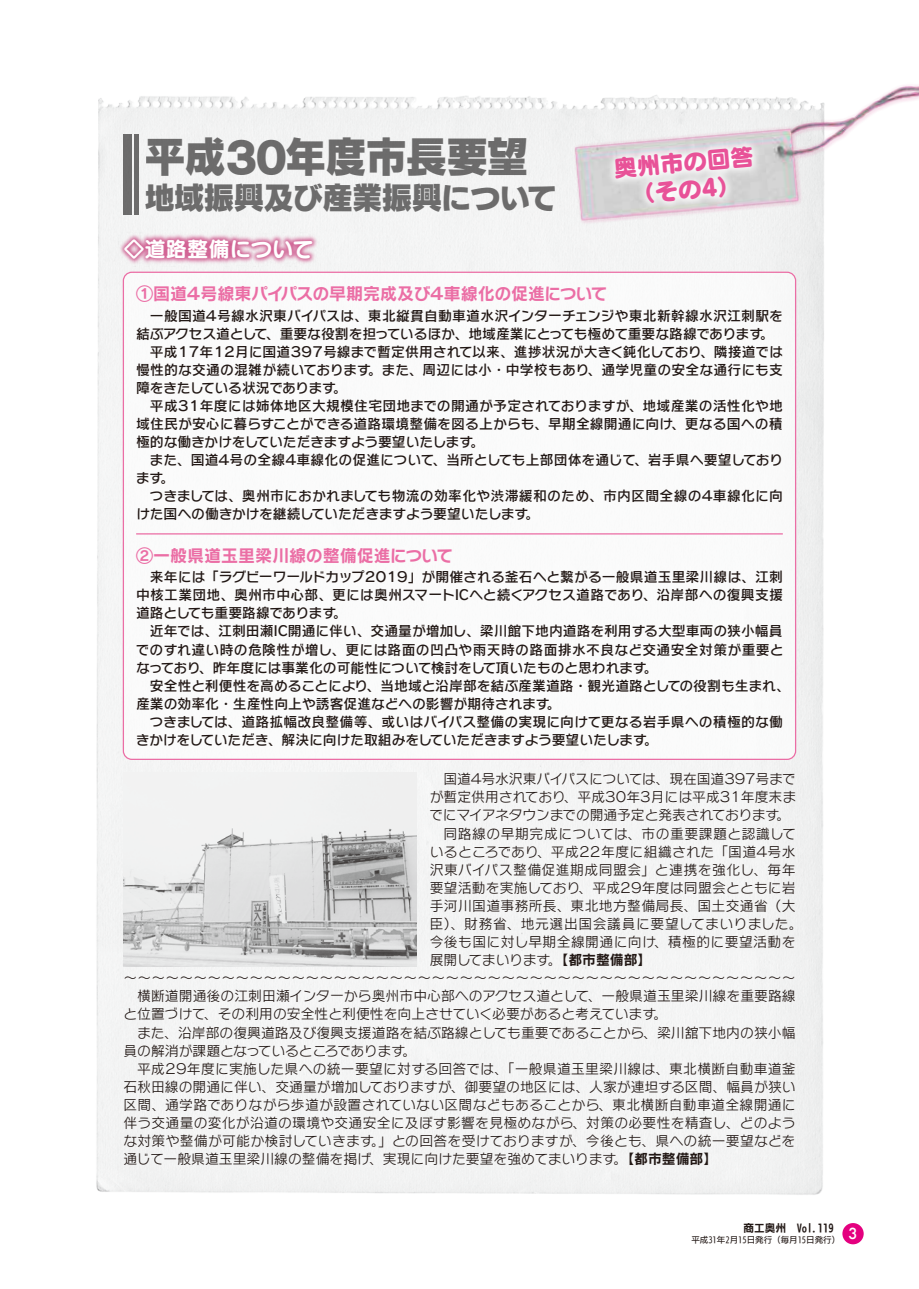
<style>
.page{position:relative;width:919px;height:1289px;background:#fff}
.page>*{position:absolute;margin:0;border:0;box-sizing:border-box;transform-origin:0 0}
.t1{font:40.35px "New Rodin Pro EB";color:#727171}
.t2{font:29.7px "New Rodin Pro EB";color:#727171}
.t3{font:23.4px/27.6px "Seurat Pro EB";color:#e85298;text-align:center}
.t4{font:21.3px "Seurat Pro B";color:#fff}
.t5{font:16.95px "Rodin NTLG Pro B";letter-spacing:-.01em;color:#eb6ea5}
.t6{font:13.8px/18.1px "Rodin NTLG Pro DB";color:#221815}
.t7{font:13.8px "Rodin NTLG Pro M";letter-spacing:.005em;color:#221815}
.t8{font:13.8px "Rodin NTLG Pro M";letter-spacing:.025em;color:#221815}
.t9{font:13.8px "Rodin NTLG Pro M";letter-spacing:.03em;color:#221815}
.t10{font:13.8px "Rodin NTLG Pro M";letter-spacing:-.02em;color:#221815}
.t11{font:13.8px "Rodin NTLG Pro M";letter-spacing:.045em;color:#221815}
.t12{font:13.8px "Rodin NTLG Pro M";letter-spacing:.04em;color:#221815}
.t13{font:13.8px "Rodin NTLG Pro M";letter-spacing:.035em;color:#221815}
.t14{font:13.8px "Rodin NTLG Pro M";letter-spacing:-.015em;color:#221815}
.t15{font:10.65px "UD Kakugo Small Pr 6 B";color:#221815}
.t16{font:8.55px "UD Kakugo Small Pr 6 M";color:#221815}
.s1{font-family:"Tsuku Go Pro U"}
.s2{font-family:"Rodin NTLG Pro B"}
</style>
<div class="page">
<div style="left:96px;top:96px;width:728px;height:1099px;background:#f3f4f4"></div>
<img style="left:123px;top:772px;width:294px;height:194px">
<div style="left:123px;top:272px;width:672px;height:487px;background:#fff;border-radius:9px"></div>
<img style="left:814px;top:85px;width:104px;height:96px">
<hr style="left:136px;top:533px;width:646px;height:1px;background:#eb6ea5">
<div style="left:123px;top:134px;width:9px;height:81px;background:#727171"></div>
<hr style="left:134px;top:134px;width:4px;height:81px;background:#727171">
<img style="left:96px;top:181px;width:728px;height:137px">
<img style="left:555px;top:95px;width:259px;height:172px">
<div style="left:842px;top:1222px;width:21px;height:22px;background:#e4007f;border-radius:50%"></div>
<h1 class="t1" style="left:145px;top:121px;width:385px">平成<span class="s1">30</span>年度市長要望</h1>
<h2 class="t2" style="left:145px;top:172px;width:414px">地域振興及び産業振興について</h2>
<h3 class="t4" style="left:123px;top:234px;width:192px">◇道路整備について</h3>
<h3 class="t3" style="left:612px;top:154px;width:142px;rotate:-5deg">奥州市の回答（その4）</h3>
<p class="t5" style="left:136px;top:282px;width:473px">①国道４号線東パイパスの早期完成及び４車線化の促進について</p>
<p class="t6" style="left:136px;top:306px;width:649px">　一般国道４号線水沢東バイパスは、東北縦貫自動車道水沢インターチェンジや東北新幹線水沢江刺駅を結ぶアクセス道として、重要な役割を担っているほか、地域産業にとっても極めて重要な路線であります。　平成１７年１２月に国道３９７号線まで暫定供用されて以来、進捗状況が大きく鈍化しており、隣接道では慢性的な交通の混雑が続いております。また、周辺には小・中学校もあり、通学児童の安全な通行にも支障をきたしている状況であります。<br>　平成３１年度には姉体地区大規模住宅団地までの開通が予定されておりますが、地域産業の活性化や地域住民が安心に暮らすことができる道路環境整備を図る上からも、早期全線開通に向け、更なる国への積極的な働きかけをしていただきますよう要望いたします。<br>　また、国道４号の全線４車線化の促進について、当所としても上部団体を通じて、岩手県へ要望しております。<br>　つきましては、奥州市におかれましても物流の効率化や渋滞緩和のため、市内区間全線の４車線化に向けた国への働きかけを継続していただきますよう要望いたします。</p>
<p class="t5" style="left:136px;top:544px;width:318px">②一般県道玉里梁川線の整備促進について</p>
<p class="t6" style="left:135px;top:567px;width:656px">　来年には「ラグビーワールドカップ２０１９」が開催される釜石へと繋がる一般県道玉里梁川線は、江刺中核工業団地、奥州市中心部、更には奥州スマートＩＣへと続くアクセス道路であり、沿岸部への復興支援道路としても重要路線であります。<br>　近年では、江刺田瀬ＩＣ開通に伴い、交通量が増加し、梁川館下地内道路を利用する大型車両の狭小幅員でのすれ違い時の危険性が増し、更には路面の凹凸や雨天時の路面排水不良など交通安全対策が重要となっており、昨年度には事業化の可能性について検討をして頂いたものと思われます。<br>　安全性と利便性を高めることにより、当地域と沿岸部を結ぶ産業道路・観光道路としての役割も生まれ、産業の効率化・生産性向上や誘客促進などへの影響が期待されます。<br>　つきましては、道路拡幅改良整備等、或いはバイパス整備の実現に向けて更なる岩手県への積極的な働きかけをしていただき、解決に向けた取組みをしていただきますよう要望いたします。</p>
<p class="t10" style="left:443px;top:770px;width:353px">国道４号水沢東バイパスについては、現在国道３９７号まで</p>
<p class="t7" style="left:429px;top:788px;width:368px">が暫定供用されており、平成３０年３月には平成３１年度末ま</p>
<p class="t7" style="left:429px;top:806px;width:363px">でにマイアネタウンまでの開通予定と発表されております。</p>
<p class="t12" style="left:429px;top:824px;width:368px">　同路線の早期完成については、市の重要課題と認識して</p>
<p class="t9" style="left:429px;top:842px;width:367px">いるところであり、平成２２年度に組織された「国道４号水</p>
<p class="t13" style="left:429px;top:860px;width:367px">沢東バイパス整備促進期成同盟会」と連携を強化し、毎年</p>
<p class="t7" style="left:429px;top:878px;width:367px">要望活動を実施しており、平成２９年度は同盟会とともに岩</p>
<p class="t8" style="left:429px;top:896px;width:367px">手河川国道事務所長、東北地方整備局長、国土交通省（大</p>
<p class="t11" style="left:429px;top:914px;width:374px">臣）、財務省、地元選出国会議員に要望してまいりました。</p>
<p class="t9" style="left:429px;top:932px;width:367px">今後も国に対し早期全線開通に向け、積極的に要望活動を</p>
<p class="t14" style="left:429px;top:951px;width:223px">展開してまいります。<span class="s2">【都市整備部】</span></p>
<p class="t7" style="left:123px;top:969px;width:673px">～～～～～～～～～～～～～～～～～～～～～～～～～～～～～～～～～～～～～～～～～～～～～～～～</p>
<p class="t7" style="left:123px;top:987px;width:674px">　横断道開通後の江刺田瀬インターから奥州市中心部へのアクセス道として、一般県道玉里梁川線を重要路線</p>
<p class="t7" style="left:123px;top:1005px;width:545px">と位置づけて、その利用の安全性と利便性を向上させていく必要があると考えています。</p>
<p class="t7" style="left:123px;top:1023px;width:673px">　また、沿岸部の復興道路及び復興支援道路を結ぶ路線としても重要であることから、梁川舘下地内の狭小幅</p>
<p class="t7" style="left:123px;top:1041px;width:294px">員の解消が課題となっているところであります。</p>
<p class="t7" style="left:123px;top:1059px;width:673px">　平成２９年度に実施した県への統一要望に対する回答では、「一般県道玉里梁川線は、東北横断自動車道釜</p>
<p class="t7" style="left:123px;top:1077px;width:673px">石秋田線の開通に伴い、交通量が増加しておりますが、御要望の地区には、人家が連坦する区間、幅員が狭い</p>
<p class="t8" style="left:123px;top:1095px;width:673px">区間、通学路でありながら歩道が設置されていない区間などもあることから、東北横断自動車道全線開通に</p>
<p class="t7" style="left:123px;top:1113px;width:673px">伴う交通量の変化が沿道の環境や交通安全に及ぼす影響を見極めながら、対策の必要性を精査し、どのよう</p>
<p class="t7" style="left:123px;top:1131px;width:673px">な対策や整備が可能か検討していきます。」との回答を受けておりますが、今後とも、県への統一要望などを</p>
<p class="t7" style="left:123px;top:1149px;width:595px">通じて一般県道玉里梁川線の整備を掲げ、実現に向けた要望を強めてまいります。<span class="s2">【都市整備部】</span></p>
<p class="t15" style="left:743px;top:1222px;width:92px">商工奥州　Vol.119</p>
<p class="t16" style="left:691px;top:1235px;width:168px">平成31年2月15日発行（毎月15日発行） <sup>3</sup></p>
</div>
